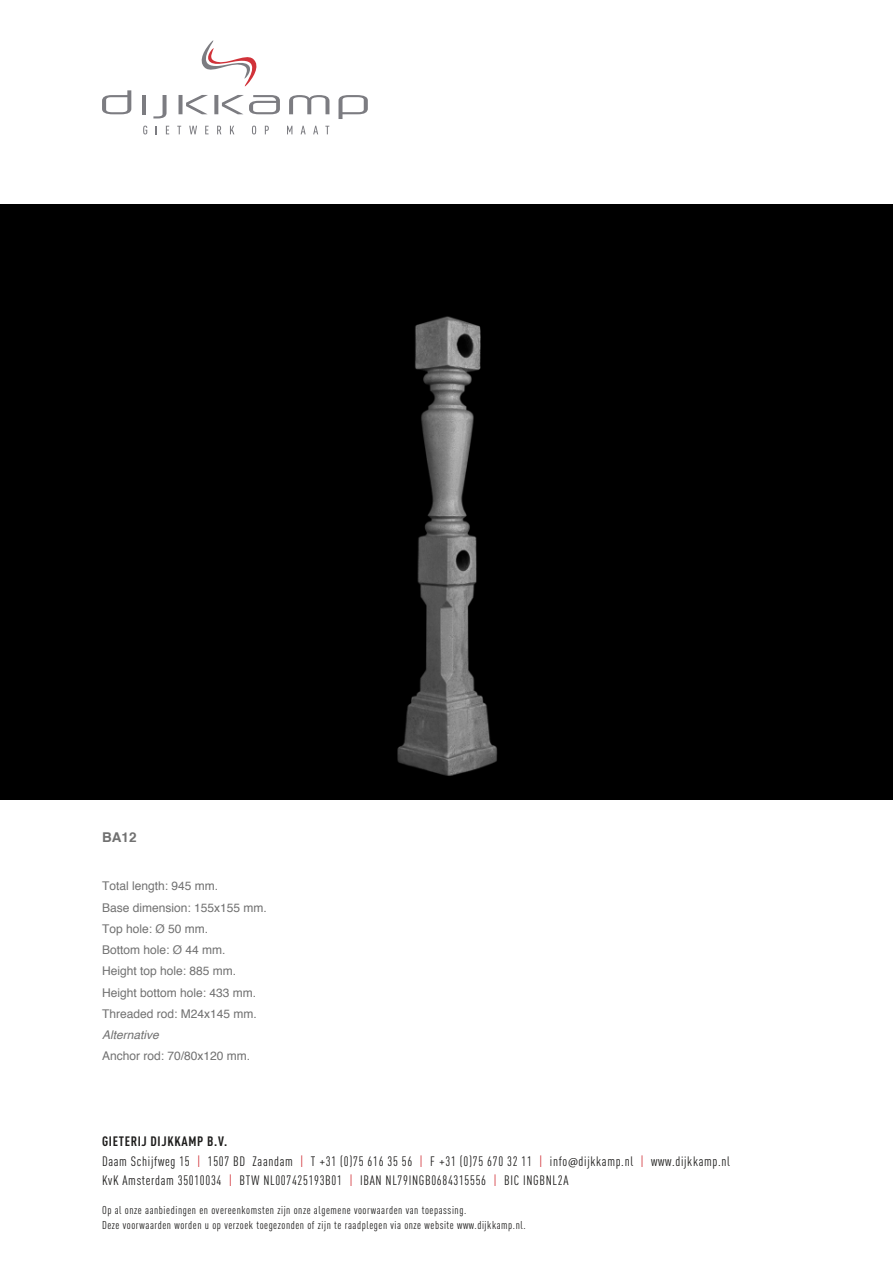
<style>
.page{position:relative;width:893px;height:1263px;background:#fff}
.page>*{position:absolute;margin:0;border:0;box-sizing:border-box;transform-origin:0 0}
.t1{font:13.5px/19.5px "DIN Cond";letter-spacing:.05em;color:#1d1c1b}
.t2{font:700 13.5px "Helvetica";color:#717171}
.t3{font:12px/21.3px "Helvetica";color:#717171}
.t4{font:italic 12px "Helvetica";color:#717171}
.t5{font:11.25px/15px "DIN Cond";letter-spacing:.05em;color:#1d1c1b}
.s1{font-weight:700}
.s2{color:#d13239}
.s3{font-family:"Myriad Pro"}
</style>
<div class="page">
<svg style="left:143px;top:126px;width:4px;height:8px"></svg>
<svg style="left:166px;top:126px;width:3px;height:8px"></svg>
<svg style="left:177px;top:126px;width:4px;height:8px"></svg>
<svg style="left:189px;top:126px;width:8px;height:8px"></svg>
<svg style="left:205px;top:126px;width:4px;height:8px"></svg>
<svg style="left:217px;top:126px;width:4px;height:8px"></svg>
<svg style="left:230px;top:126px;width:4px;height:8px"></svg>
<svg style="left:252px;top:126px;width:4px;height:8px"></svg>
<svg style="left:265px;top:126px;width:4px;height:8px"></svg>
<svg style="left:287px;top:126px;width:5px;height:8px"></svg>
<svg style="left:301px;top:126px;width:5px;height:8px"></svg>
<svg style="left:313px;top:126px;width:5px;height:8px"></svg>
<svg style="left:325px;top:126px;width:4px;height:8px"></svg>
<svg style="left:289px;top:95px;width:40px;height:19px"></svg>
<svg style="left:339px;top:95px;width:29px;height:24px"></svg>
<svg style="left:102px;top:90px;width:29px;height:24px"></svg>
<svg style="left:179px;top:95px;width:29px;height:19px"></svg>
<svg style="left:214px;top:95px;width:66px;height:19px"></svg>
<svg style="left:153px;top:95px;width:14px;height:23px"></svg>
<svg style="left:201px;top:40px;width:56px;height:47px"></svg>
<hr style="left:142px;top:95px;width:4px;height:19px;background:#7c7c81">
<div style="left:0;top:204px;width:893px;height:595px;background:#000"></div>
<p class="t2" style="left:102px;top:826px;width:36px">BA12</p>
<p class="t3" style="left:102px;top:876px;width:166px">Total length: 945 mm.<br>Base dimension: 155x155 mm.<br>Top hole: Ø 50 mm.<br>Bottom hole: Ø 44 mm.<br>Height top hole: 885 mm.<br>Height bottom hole: 433 mm.<br>Threaded rod: M24x145 mm.</p>
<p class="t4" style="left:102px;top:1025px;width:58px">Alternative</p>
<p class="t3" style="left:102px;top:1046px;width:150px">Anchor rod: 70/80x120 mm.</p>
<p class="t1" style="left:102px;top:1131px;width:629px"><span class="s1">GIETERIJ DIJKKAMP B.V.<br></span>Daam Schijfweg 15 <span class="s2">|</span> 1507 BD Zaandam <span class="s2">|</span> T +31 (0)75 616 35 56 <span class="s2">|</span> F +31 (0)75 670 32 11 <span class="s2">|</span> info<span class="s3">@</span>dijkkamp.nl <span class="s2">|</span> www.dijkkamp.nl<br>KvK Amsterdam 35010034 <span class="s2">|</span> BTW NL007425193B01 <span class="s2">|</span> IBAN NL79INGB0684315556 <span class="s2">|</span> BIC INGBNL2A</p>
<p class="t5" style="left:102px;top:1202px;width:425px">Op al onze aanbiedingen en overeenkomsten zijn onze algemene voorwaarden van toepassing.<br>Deze voorwaarden worden u op verzoek toegezonden of zijn te raadplegen via onze website www.dijkkamp.nl.</p>
</div>
